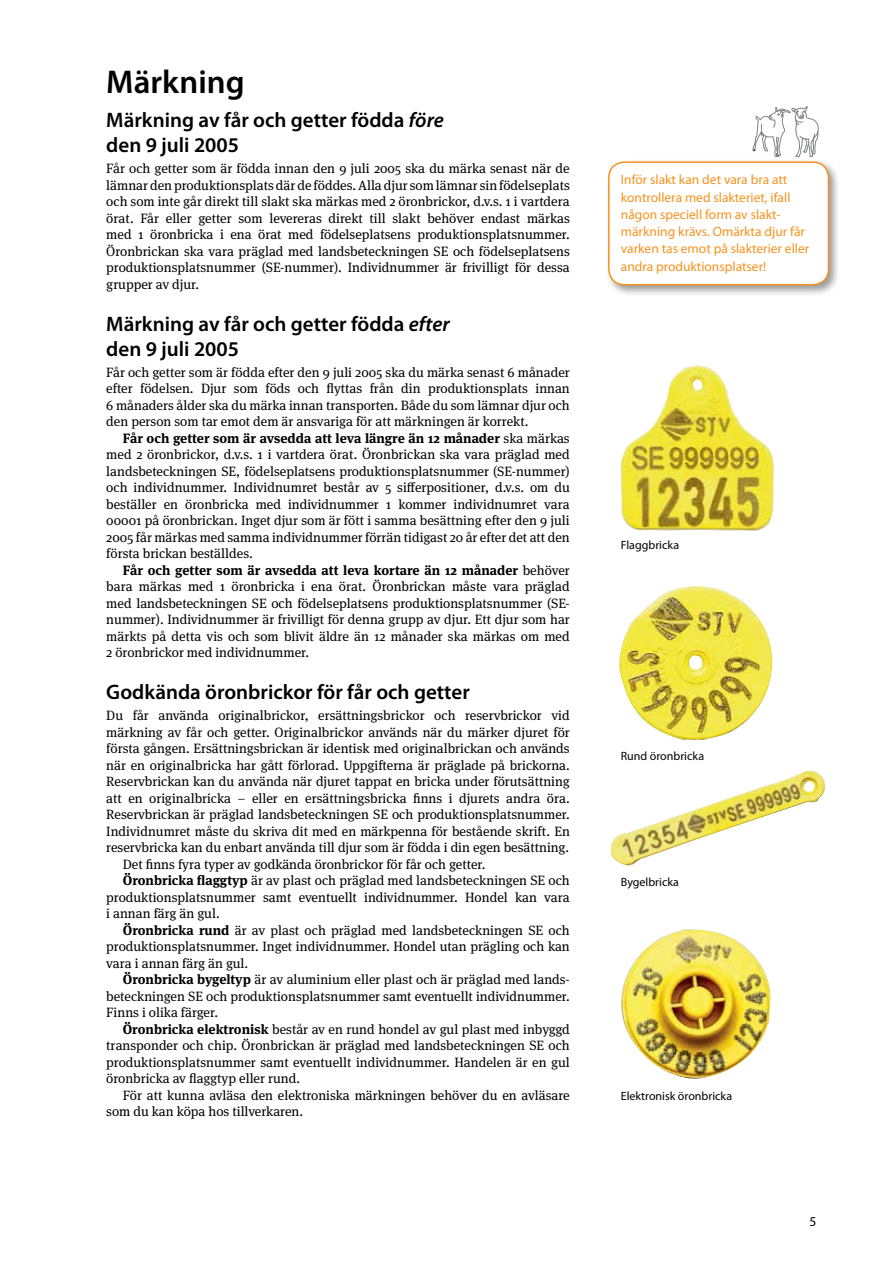
<style>
.page{position:relative;width:893px;height:1263px;background:#fff}
.page>*{position:absolute;margin:0;border:0;box-sizing:border-box;transform-origin:0 0}
.t1{font:600 33px "Myriad Pro";color:#000}
.t2{font:600 21px/25.5px "Myriad Pro";color:#000}
.t3{font:13.5px/16.5px "Meta Serif OT";color:#000;text-align:justify}
.t4{font:13.5px/17.2px "Myriad Pro";color:#f7921e}
.t5{font:13.5px "Myriad Pro";color:#000}
.t6{font:12px "Myriad Pro";color:#000}
.s1{font-style:italic}
.s2{font-weight:700}
</style>
<div class="page">
<div style="left:605px;top:159px;width:235px;height:137px;background:#000;opacity:.4"></div>
<div style="left:609px;top:162px;width:219px;height:123px;background:#fff;border-radius:16px"></div>
<div style="left:608px;top:161px;width:221px;height:124px;border:2px solid #f7921e;border-radius:16px"></div>
<svg style="left:752px;top:106px;width:67px;height:52px"></svg>
<img style="left:620px;top:365px;width:154px;height:166px">
<img style="left:618px;top:586px;width:155px;height:154px">
<img style="left:610px;top:770px;width:216px;height:96px">
<img style="left:621px;top:929px;width:150px;height:150px">
<h1 class="t1" style="left:106px;top:61px;width:140px">Märkning</h1>
<h2 class="t2" style="left:106px;top:106px;width:339px">Märkning av får och getter födda <span class="s1">före </span>den 9 juli 2005</h2>
<p class="t3" style="left:106px;top:160px;width:465px">Får och getter som är födda innan den 9 juli 2005 ska du märka senast när de lämnar den produktionsplats där de föddes. Alla djur som lämnar sin födelseplats och som inte går direkt till slakt ska märkas med 2 öronbrickor, d.v.s. 1 i vartdera örat. Får eller getter som levereras direkt till slakt behöver endast märkas med 1 öronbricka i ena örat med födelseplatsens produktionsplatsnummer.<br>Öronbrickan ska vara präglad med landsbeteckningen SE och födelseplatsens produktionsplatsnummer (SE-nummer). Individnummer är frivilligt för dessa grupper av djur.</p>
<h2 class="t2" style="left:106px;top:310px;width:345px">Märkning av får och getter födda <span class="s1">efter </span>den 9 juli 2005</h2>
<p class="t3" style="left:106px;top:364px;width:465px">Får och getter som är födda efter den 9 juli 2005 ska du märka senast 6 månader efter födelsen. Djur som föds och flyttas från din produktionsplats innan 6 månaders ålder ska du märka innan transporten. Både du som lämnar djur och den person som tar emot dem är ansvariga för att märkningen är korrekt.</p>
<p class="t3" style="left:106px;top:430px;width:465px;text-indent:16px"><span class="s2">Får och getter som är avsedda att leva längre än 12 månader</span> ska märkas med 2 öronbrickor, d.v.s. 1 i vartdera örat. Öronbrickan ska vara präglad med landsbeteckningen SE, födelseplatsens produktionsplatsnummer (SE-nummer) och individnummer. Individnumret består av 5 sifferpositioner, d.v.s. om du beställer en öronbricka med individnummer 1 kommer individnumret vara 00001 på öronbrickan. Inget djur som är fött i samma besättning efter den 9 juli 2005 får märkas med samma individnummer förrän tidigast 20 år efter det att den första brickan beställdes.</p>
<p class="t3" style="left:106px;top:562px;width:465px;text-indent:16px"><span class="s2">Får och getter som är avsedda att leva kortare än 12 månader</span> behöver bara märkas med 1 öronbricka i ena örat. Öronbrickan måste vara präglad med landsbeteckningen SE och födelseplatsens produktionsplatsnummer (SE&shy;nummer). Individnummer är frivilligt för denna grupp av djur. Ett djur som har märkts på detta vis och som blivit äldre än 12 månader ska märkas om med 2 öronbrickor med individnummer.</p>
<h2 class="t2" style="left:106px;top:679px;width:365px">Godkända öronbrickor för får och getter</h2>
<p class="t3" style="left:106px;top:707px;width:465px">Du får använda originalbrickor, ersättningsbrickor och reservbrickor vid</p>
<p class="t3" style="left:106px;top:724px;width:465px">märkning av får och getter. Originalbrickor används när du märker djuret för</p>
<p class="t3" style="left:106px;top:740px;width:465px">första gången. Ersättningsbrickan är identisk med originalbrickan och används</p>
<p class="t3" style="left:106px;top:757px;width:465px">när en originalbricka har gått förlorad. Uppgifterna är präglade på brickorna.</p>
<p class="t3" style="left:106px;top:773px;width:465px">Reservbrickan kan du använda när djuret tappat en bricka under förutsättning</p>
<p class="t3" style="left:106px;top:790px;width:465px">att en originalbricka – eller en ersättningsbricka finns i djurets andra öra.</p>
<p class="t3" style="left:106px;top:806px;width:465px">Reservbrickan är präglad landsbeteckningen SE och produktionsplatsnummer.</p>
<p class="t3" style="left:106px;top:823px;width:465px">Individnumret måste du skriva dit med en märkpenna för bestående skrift. En</p>
<p class="t3" style="left:106px;top:839px;width:464px">reservbricka kan du enbart använda till djur som är födda i din egen besättning.</p>
<p class="t3" style="left:123px;top:856px;width:364px">Det finns fyra typer av godkända öronbrickor för får och getter.</p>
<p class="t3" style="left:123px;top:872px;width:448px"><span class="s2">Öronbricka flaggtyp</span> är av plast och präglad med landsbeteckningen SE och</p>
<p class="t3" style="left:106px;top:889px;width:465px">produktionsplatsnummer samt eventuellt individnummer. Hondel kan vara</p>
<p class="t3" style="left:106px;top:905px;width:115px">i annan färg än gul.</p>
<p class="t3" style="left:123px;top:922px;width:448px"><span class="s2">Öronbricka rund</span> är av plast och präglad med landsbeteckningen SE och</p>
<p class="t3" style="left:106px;top:938px;width:465px">produktionsplatsnummer. Inget individnummer. Hondel utan prägling och kan</p>
<p class="t3" style="left:106px;top:955px;width:143px">vara i annan färg än gul.</p>
<p class="t3" style="left:123px;top:971px;width:447px"><span class="s2">Öronbricka bygeltyp</span> är av aluminium eller plast och är präglad med lands-</p>
<p class="t3" style="left:106px;top:988px;width:465px">beteckningen SE och produktionsplatsnummer samt eventuellt individnummer.</p>
<p class="t3" style="left:106px;top:1004px;width:113px">Finns i olika färger.</p>
<p class="t3" style="left:123px;top:1021px;width:448px"><span class="s2">Öronbricka elektronisk</span> består av en rund hondel av gul plast med inbyggd</p>
<p class="t3" style="left:106px;top:1037px;width:465px">transponder och chip. Öronbrickan är präglad med landsbeteckningen SE och</p>
<p class="t3" style="left:106px;top:1054px;width:465px">produktionsplatsnummer samt eventuellt individnummer. Handelen är en gul</p>
<p class="t3" style="left:106px;top:1070px;width:195px">öronbricka av flaggtyp eller rund.</p>
<p class="t3" style="left:123px;top:1087px;width:448px">För att kunna avläsa den elektroniska märkningen behöver du en avläsare</p>
<p class="t3" style="left:106px;top:1103px;width:198px">som du kan köpa hos tillverkaren.</p>
<p class="t4" style="left:621px;top:171px;width:190px">Inför slakt kan det vara bra att kontrollera med slakteriet, ifall någon speciell form av slakt&shy;märkning krävs. Omärkta djur får varken tas emot på slakterier eller andra produktionsplatser!</p>
<p class="t6" style="left:621px;top:538px;width:60px">Flaggbricka</p>
<p class="t6" style="left:621px;top:748px;width:85px">Rund öronbricka</p>
<p class="t6" style="left:621px;top:874px;width:60px">Bygelbricka</p>
<p class="t6" style="left:621px;top:1088px;width:113px">Elektronisk öronbricka</p>
<p class="t5" style="left:809px;top:1213px;width:8px">5</p>
</div>
